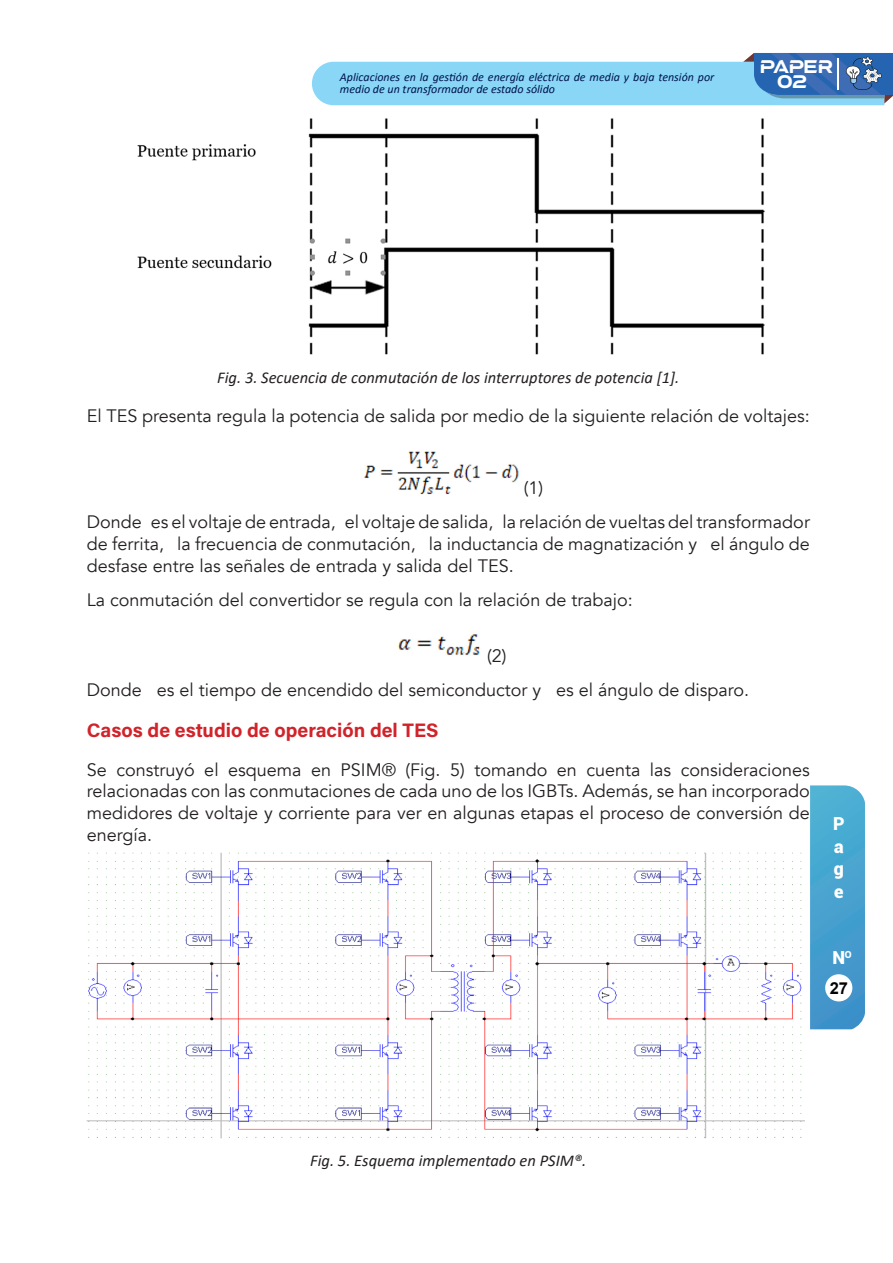
<style>
.page{position:relative;width:893px;height:1263px;background:#fff}
.page>*{position:absolute;margin:0;border:0;box-sizing:border-box;transform-origin:0 0}
.Titulo_1{font:700 19.5px "Acumin Pro";color:#d1232a}
.t1{font:18px/21.6px "Avenir";color:#231f20;text-align:justify}
.t2{font:900 18px/22.5px "Roboto";color:#fff;text-align:justify}
.Titulo_de_grafico{font:italic 16.5px "Calibri";color:#231f20}
.t3{font:16.5px/15px "a Atmospheric";color:#fff;text-align:center}
.t4{font:700 16.5px "Arial";color:#030303}
.t5{font:italic 12px/12px "Calibri";color:#00144d}
</style>
<div class="page">
<svg style="left:312px;top:53px;width:581px;height:52px;background:#8bc8ea"></svg>
<svg style="left:810px;top:785px;width:55px;height:244px;background:#49a2cf"></svg>
<div style="left:825px;top:974px;width:27px;height:27px;background:#fff;border-radius:50%"></div>
<img style="left:137px;top:118px;width:628px;height:237px">
<img style="left:364px;top:451px;width:155px;height:43px">
<img style="left:398px;top:634px;width:82px;height:21px">
<img style="left:87px;top:853px;width:717px;height:286px">
<p class="t5" style="left:340px;top:71px;width:376px">Aplicaciones en la gestión de energía eléctrica de media y baja tensión por medio de un transformador de estado sólido</p>
<p class="t3" style="left:760px;top:61px;width:74px">PAPER<br>02</p>
<p class="Titulo_de_grafico" style="left:217px;top:366px;width:464px">Fig. 3. Secuencia de conmutación de los interruptores de potencia [1].</p>
<p class="t1" style="left:87px;top:405px;width:724px">El TES presenta regula la potencia de salida por medio de la siguiente relación de voltajes:</p>
<p class="t1" style="left:524px;top:477px;width:21px">(1)</p>
<p class="t1" style="left:87px;top:512px;width:724px">Donde es el voltaje de entrada, el voltaje de salida, la relación de vueltas del transformador de ferrita, la frecuencia de conmutación, la inductancia de magnatización y el ángulo de desfase entre las señales de entrada y salida del TES.</p>
<p class="t1" style="left:87px;top:589px;width:548px">La conmutación del convertidor se regula con la relación de trabajo:</p>
<p class="t1" style="left:487px;top:645px;width:21px">(2)</p>
<p class="t1" style="left:87px;top:679px;width:664px">Donde es el tiempo de encendido del semiconductor y es el ángulo de disparo.</p>
<p class="Titulo_1" style="left:87px;top:717px;width:353px">Casos de estudio de operación del TES</p>
<p class="t1" style="left:87px;top:759px;width:724px">Se construyó el esquema en PSIM® (Fig. 5) tomando en cuenta las consideraciones relacionadas con las conmutaciones de cada uno de los IGBTs. Además, se han incorporado medidores de voltaje y corriente para ver en algunas etapas el proceso de conversión de energía.</p>
<p class="t2" style="left:833px;top:812px;width:13px">P a g e</p>
<p class="t2" style="left:832px;top:945px;width:22px">Nº</p>
<p class="t4" style="left:830px;top:977px;width:20px">27</p>
<p class="Titulo_de_grafico" style="left:310px;top:1149px;width:278px">Fig. 5. Esquema implementado en PSIM®.</p>
</div>
